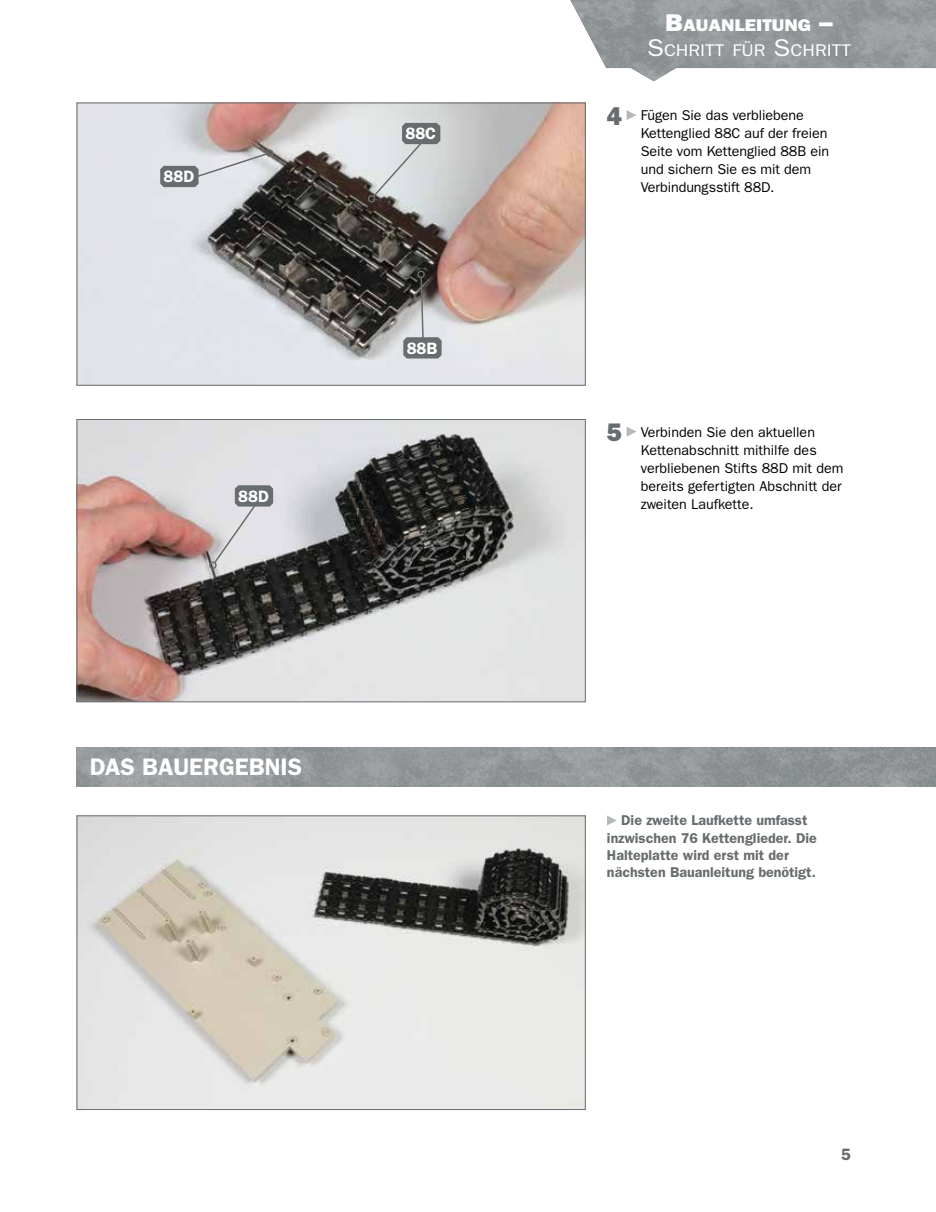
<style>
.page{position:relative;width:936px;height:1212px;background:#fff}
.page>*{position:absolute;margin:0;border:0;box-sizing:border-box;transform-origin:0 0}
.t1{font:600 24px "ITC Franklin Gothic Std";color:#fff}
.t2{font:16.95px "ITC Franklin Gothic Std";color:#fff;scale:1.12 1}
.t3{font:16.95px "ITC Franklin Gothic Std Hvy";color:#fff;scale:1.12 1}
.t4{font:600 16.5px "ITC Franklin Gothic Std";color:#fff}
.t5{font:600 16.5px "ITC Franklin Gothic Std";color:#676c6e}
.t6{font:14.25px/18px "ITC Franklin Gothic Std";color:#000}
.t7{font:600 14.25px/17.1px "ITC Franklin Gothic Std";color:#676c6e}
.s1{font-size:24.3px}
.s2{font-family:"ITC Franklin Gothic Std Hvy";font-size:25.5px;color:#676c6e}
</style>
<div class="page">
<img style="left:570px;top:0;width:365px;height:81px">
<img style="left:77px;top:747px;width:858px;height:39px">
<img style="left:79px;top:817px;width:504px;height:291px">
<div style="left:77px;top:815px;width:508px;height:295px;border:1px solid #676c6e"></div>
<svg style="left:607px;top:815px;width:10px;height:10px"></svg>
<img style="left:79px;top:105px;width:504px;height:279px">
<div style="left:77px;top:103px;width:508px;height:283px;border:1px solid #676c6e"></div>
<svg style="left:626px;top:110px;width:10px;height:10px"></svg>
<img style="left:79px;top:421px;width:504px;height:279px">
<div style="left:77px;top:419px;width:508px;height:283px;border:1px solid #676c6e"></div>
<svg style="left:626px;top:427px;width:10px;height:10px"></svg>
<div style="left:417px;top:270px;width:8px;height:8px;border:2px solid #676c6e;border-radius:50%"></div>
<svg style="left:403px;top:276px;width:38px;height:82px;background:#8b8a8b"></svg>
<svg style="left:366px;top:123px;width:74px;height:81px;background:#c2c6c7"></svg>
<div style="left:265px;top:149px;width:8px;height:8px;border:2px solid #676c6e;border-radius:50%"></div>
<svg style="left:160px;top:152px;width:108px;height:35px;background:#c2c5c9"></svg>
<svg style="left:207px;top:485px;width:66px;height:86px;background:#c2c1c4"></svg>
<p class="t4" style="left:164px;top:167px;width:32px">88D</p>
<p class="t4" style="left:238px;top:486px;width:32px">88D</p>
<h1 class="t1" style="left:90px;top:753px;width:214px">DAS BAUERGEBNIS</h1>
<p class="t4" style="left:405px;top:124px;width:32px">88C</p>
<p class="t4" style="left:406px;top:338px;width:32px">88B</p>
<p class="t3" style="left:665px;top:15px;width:151px"><span class="s1">B</span>AUANLEITUNG <span class="s1">–</span></p>
<p class="t2" style="left:647px;top:41px;width:183px"><span class="s1">S</span>CHRITT FÜR <span class="s1">S</span>CHRITT</p>
<p class="t6" style="left:640px;top:106px;width:190px;text-indent:-34px"><span class="s2">4</span> Fügen Sie das verbliebene<br>Kettenglied 88C auf der freien<br>Seite vom Kettenglied 88B ein und sichern Sie es mit dem<br>Verbindungsstift 88D.</p>
<p class="t6" style="left:640px;top:423px;width:204px;text-indent:-34px"><span class="s2">5</span> Verbinden Sie den aktuellen<br>Kettenabschnitt mithilfe des verbliebenen Stifts 88D mit dem bereits gefertigten Abschnitt der zweiten Laufkette.</p>
<p class="t7" style="left:607px;top:812px;width:211px;text-indent:14px">Die zweite Laufkette umfasst inzwischen 76 Kettenglieder. Die<br>Halteplatte wird erst mit der nächsten Bauanleitung benötigt.</p>
<p class="t5" style="left:840px;top:1144px;width:11px">5</p>
</div>
